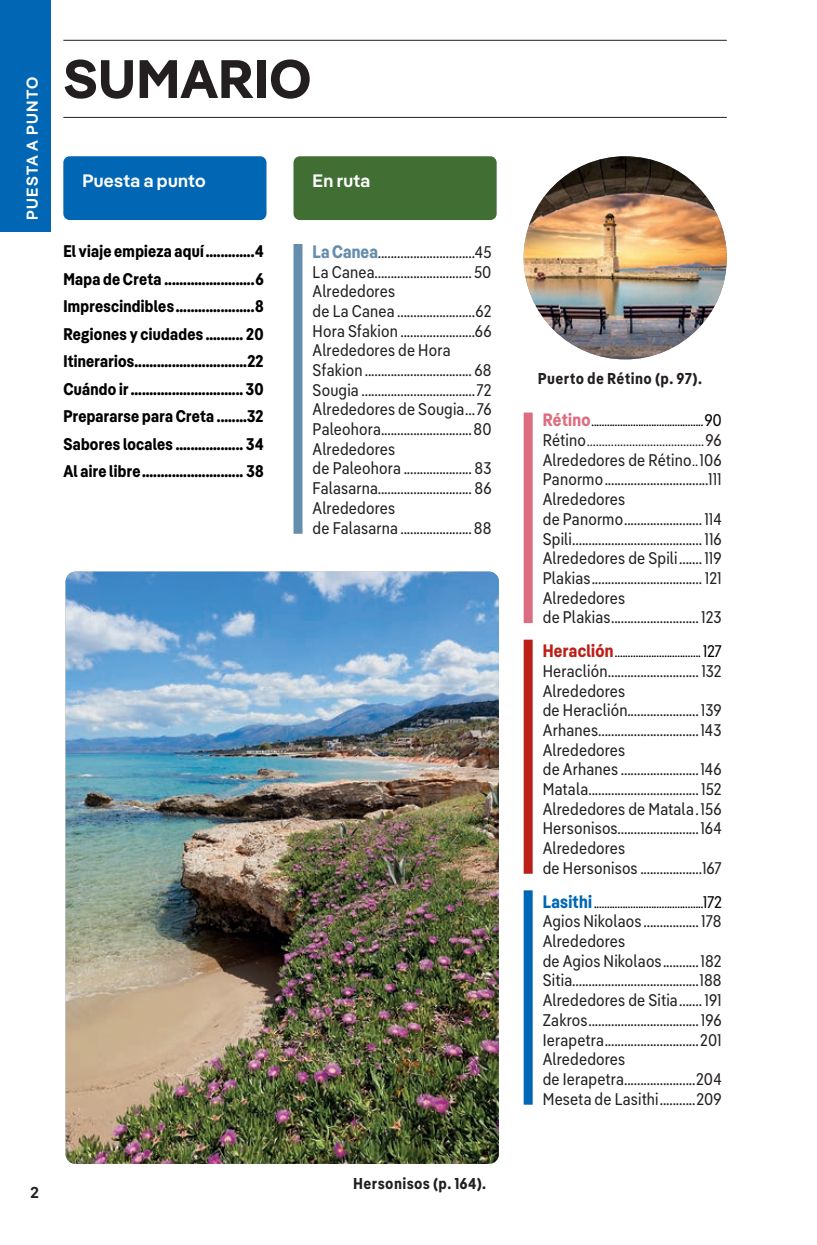
<style>
.page{position:relative;width:817px;height:1245px;background:#fff}
.page>*{position:absolute;margin:0;border:0;box-sizing:border-box;transform-origin:0 0}
.Large_Header_-_Left{font:700 54px "Pangea";letter-spacing:.01em;color:#231f20}
.Subhead_-_H2_Left{font:600 18px "Pangea";letter-spacing:.02em;color:#fff}
.Sans_Text_-_Left_-_N{font:16.88px/19.6px "Pangea Text Cond Regular LP";letter-spacing:.01em;color:#231f20}
.Subhead_-_H4_Left{font:16.88px "Pangea Cond Bold LP";letter-spacing:.02em;color:#000001}
.Caption_-_Centered{font:15.75px "Pangea Text Cond Bold LP";letter-spacing:.02em;color:#231f20}
.Caption_-_Right{font:15.75px "Pangea Text Cond Bold LP";letter-spacing:.025em;color:#231f20}
.t1{font:600 15.75px "Pangea";letter-spacing:.075em;color:#fff}
.t2{font:600 15.75px "Pangea";color:#231f20}
.Subhead_-_H4_Left-2{font:13.5px "Pangea";color:#000001}
.Sans_Text_-_Left_-_N-2{font:13.5px "Pangea Text";color:#231f20}
.s1{font-family:"Pangea Cond Bold LP";font-size:18px;color:#658dad}
.s2{font-family:"Pangea Cond Bold LP";font-size:18px;color:#dc6d80}
.s3{font-family:"Pangea Cond Regular LP";font-size:16.88px}
.s4{font-family:"Pangea Text Cond Regular LP";font-size:16.88px}
.s5{font-family:"Pangea Text";font-size:13.5px}
.s6{font-family:"Pangea Cond Bold LP";font-size:18px;color:#bb2018}
.s7{font-family:"Pangea Cond Bold LP";font-size:18px;color:#0166b3}
</style>
<div class="page">
<div style="left:0;top:0;width:51px;height:232px;background:#0166b3"></div>
<hr style="left:63px;top:40px;width:664px;height:1px;background:#231f20">
<hr style="left:63px;top:117px;width:664px;height:1px;background:#231f20">
<div style="left:293px;top:156px;width:204px;height:64px;background:#406e33;border-radius:6px"></div>
<div style="left:63px;top:156px;width:203px;height:64px;background:#0166b3;border-radius:6px"></div>
<div style="left:293px;top:244px;width:9px;height:290px;background:#658dad"></div>
<div style="left:524px;top:412px;width:9px;height:211px;background:#dc6d80"></div>
<div style="left:524px;top:640px;width:9px;height:234px;background:#bb2018"></div>
<div style="left:524px;top:890px;width:9px;height:214px;background:#0166b3"></div>
<img style="left:524px;top:156px;width:203px;height:203px;border-radius:102px">
<img style="left:66px;top:572px;width:433px;height:592px">
<p class="t1" style="left:21px;top:220px;width:144px;rotate:-90deg">PUESTA A PUNTO</p>
<p class="Large_Header_-_Left" style="left:64px;top:39px;width:249px">SUMARIO</p>
<p class="Subhead_-_H2_Left" style="left:82px;top:168px;width:125px">Puesta a punto</p>
<p class="Subhead_-_H2_Left" style="left:313px;top:168px;width:59px">En ruta</p>
<p class="Subhead_-_H4_Left" style="left:63px;top:239px;width:202px">El viaje empieza aquí.............4</p>
<p class="Subhead_-_H4_Left" style="left:63px;top:266px;width:202px">Mapa de Creta ........................6</p>
<p class="Subhead_-_H4_Left" style="left:63px;top:294px;width:202px">Imprescindibles.....................8</p>
<p class="Subhead_-_H4_Left" style="left:63px;top:321px;width:202px">Regiones y ciudades .......... 20</p>
<p class="Subhead_-_H4_Left" style="left:63px;top:349px;width:202px">Itinerarios..............................22</p>
<p class="Subhead_-_H4_Left" style="left:63px;top:376px;width:202px">Cuándo ir.............................. 30</p>
<p class="Subhead_-_H4_Left" style="left:63px;top:404px;width:202px">Prepararse para Creta ........32</p>
<p class="Subhead_-_H4_Left" style="left:63px;top:432px;width:202px">Sabores locales .................. 34</p>
<p class="Subhead_-_H4_Left" style="left:63px;top:459px;width:202px">Al aire libre........................... 38</p>
<p class="Sans_Text_-_Left_-_N" style="left:313px;top:241px;width:180px"><span class="s1">La Canea</span>..............................45</p>
<p class="Sans_Text_-_Left_-_N" style="left:313px;top:260px;width:180px">La Canea.............................. 50</p>
<p class="Sans_Text_-_Left_-_N" style="left:313px;top:280px;width:180px">Alrededores<br>de La Canea ........................62</p>
<p class="Sans_Text_-_Left_-_N" style="left:313px;top:319px;width:180px">Hora Sfakion .......................66</p>
<p class="Sans_Text_-_Left_-_N" style="left:313px;top:339px;width:180px">Alrededores de Hora<br>Sfakion ................................. 68</p>
<p class="Sans_Text_-_Left_-_N" style="left:313px;top:379px;width:180px">Sougia ...................................72</p>
<p class="Sans_Text_-_Left_-_N" style="left:313px;top:398px;width:180px">Alrededores de Sougia...76</p>
<p class="Sans_Text_-_Left_-_N" style="left:313px;top:418px;width:180px">Paleohora............................80</p>
<p class="Sans_Text_-_Left_-_N" style="left:313px;top:438px;width:180px">Alrededores<br>de Paleohora ..................... 83</p>
<p class="Sans_Text_-_Left_-_N" style="left:313px;top:477px;width:180px">Falasarna............................. 86</p>
<p class="Sans_Text_-_Left_-_N" style="left:313px;top:497px;width:180px">Alrededores<br>de Falasarna ......................88</p>
<p class="t2" style="left:30px;top:1181px;width:10px">2</p>
<p class="Caption_-_Right" style="left:353px;top:1171px;width:134px">Hersonisos (p. 164).</p>
<p class="Caption_-_Centered" style="left:538px;top:366px;width:166px">Puerto de Rétino (p. 97).</p>
<p class="Subhead_-_H4_Left-2" style="left:543px;top:412px;width:180px"><span class="s2">Rétino</span>...........................................<span class="s3">90</span></p>
<p class="Sans_Text_-_Left_-_N-2" style="left:543px;top:431px;width:180px"><span class="s4">Rétino</span>.......................................<span class="s4">96</span></p>
<p class="Sans_Text_-_Left_-_N" style="left:543px;top:449px;width:180px">Alrededores de Rétino<span class="s5">..</span>106</p>
<p class="Sans_Text_-_Left_-_N" style="left:543px;top:468px;width:180px">Panormo................................111</p>
<p class="Sans_Text_-_Left_-_N" style="left:543px;top:488px;width:180px">Alrededores<br>de Panormo........................ 114</p>
<p class="Sans_Text_-_Left_-_N" style="left:543px;top:527px;width:180px">Spili........................................ 116</p>
<p class="Sans_Text_-_Left_-_N" style="left:543px;top:547px;width:180px">Alrededores de Spili....... 119</p>
<p class="Sans_Text_-_Left_-_N" style="left:543px;top:567px;width:180px">Plakias.................................. 121</p>
<p class="Sans_Text_-_Left_-_N" style="left:543px;top:586px;width:180px">Alrededores<br>de Plakias........................... 123</p>
<p class="Subhead_-_H4_Left-2" style="left:543px;top:643px;width:180px"><span class="s6">Heraclión</span>................................. <span class="s3">127</span></p>
<p class="Sans_Text_-_Left_-_N" style="left:543px;top:660px;width:180px">Heraclión............................ 132</p>
<p class="Sans_Text_-_Left_-_N" style="left:543px;top:679px;width:180px">Alrededores<br>de Heraclión......................139</p>
<p class="Sans_Text_-_Left_-_N" style="left:543px;top:719px;width:180px">Arhanes...............................143</p>
<p class="Sans_Text_-_Left_-_N" style="left:543px;top:738px;width:180px">Alrededores<br>de Arhanes ........................146</p>
<p class="Sans_Text_-_Left_-_N" style="left:543px;top:778px;width:180px">Matala.................................. 152</p>
<p class="Sans_Text_-_Left_-_N" style="left:543px;top:797px;width:180px">Alrededores de Matala.156</p>
<p class="Sans_Text_-_Left_-_N" style="left:543px;top:817px;width:180px">Hersonisos.........................164</p>
<p class="Sans_Text_-_Left_-_N" style="left:543px;top:837px;width:180px">Alrededores<br>de Hersonisos ...................167</p>
<p class="Subhead_-_H4_Left-2" style="left:543px;top:893px;width:180px"><span class="s7">Lasithi</span> ..........................................<span class="s3">172</span></p>
<p class="Sans_Text_-_Left_-_N" style="left:543px;top:910px;width:180px">Agios Nikolaos ................. 178</p>
<p class="Sans_Text_-_Left_-_N" style="left:543px;top:930px;width:180px">Alrededores<br>de Agios Nikolaos...........182</p>
<p class="Sans_Text_-_Left_-_N" style="left:543px;top:969px;width:180px">Sitia.......................................188</p>
<p class="Sans_Text_-_Left_-_N" style="left:543px;top:989px;width:180px">Alrededores de Sitia....... 191</p>
<p class="Sans_Text_-_Left_-_N" style="left:543px;top:1009px;width:180px">Zakros..................................196</p>
<p class="Sans_Text_-_Left_-_N" style="left:543px;top:1028px;width:180px">Ierapetra.............................201</p>
<p class="Sans_Text_-_Left_-_N" style="left:543px;top:1048px;width:180px">Alrededores<br>de Ierapetra......................204</p>
<p class="Sans_Text_-_Left_-_N" style="left:543px;top:1087px;width:180px">Meseta de Lasithi...........209</p>
</div>
